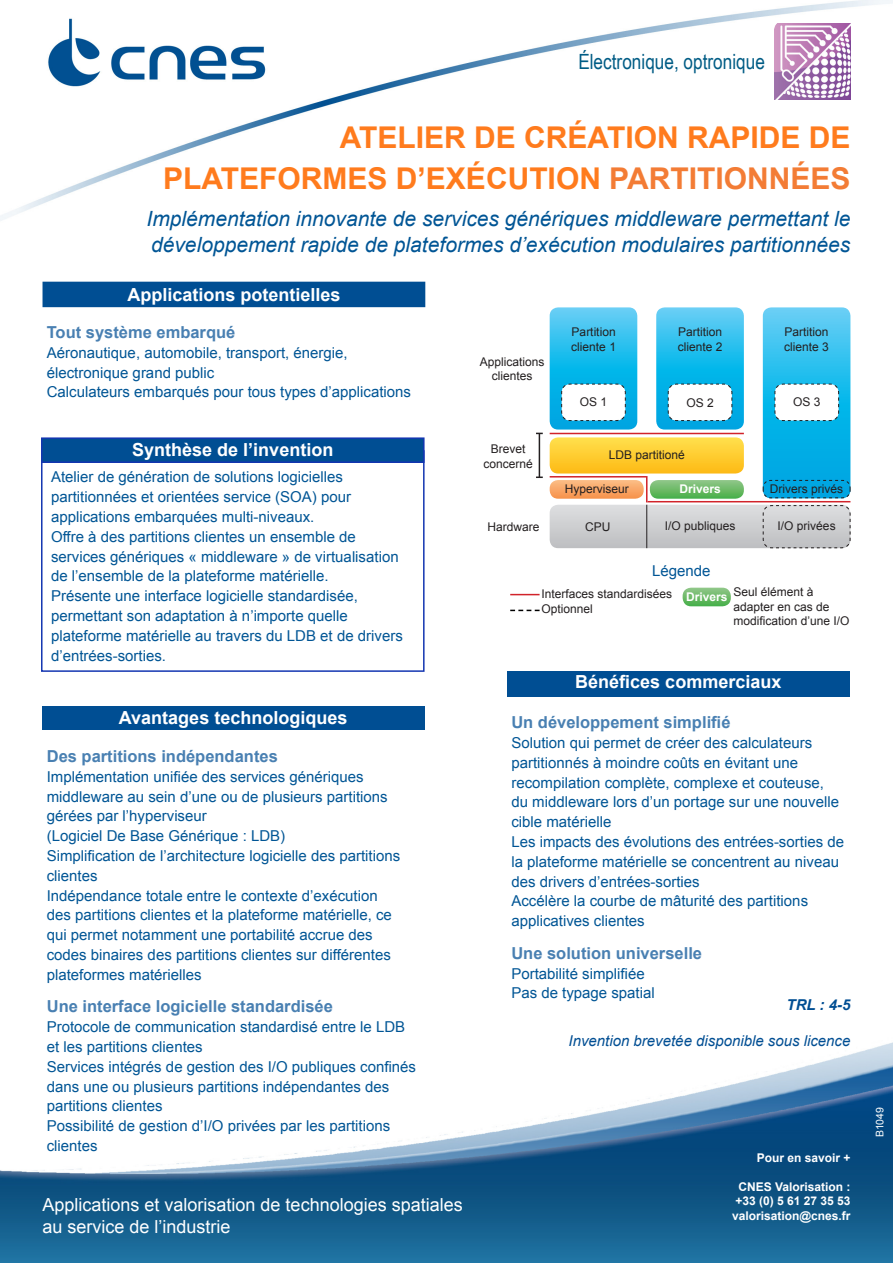
<style>
.page{position:relative;width:893px;height:1263px;background:#fff}
.page>*{position:absolute;margin:0;border:0;box-sizing:border-box;transform-origin:0 0}
.t1{font:700 30px "Arial";color:#ff7b1d}
.t2{font:italic 21px/25.2px "Arial";color:#005595}
.t3{font:21px "Arial Narrow";color:#005c85}
.t4{font:700 18px "Arial";color:#fff}
.t5{font:18px "Arial";color:#fff}
.Inters{font:700 16.5px "Arial";color:#4980b2}
.Texte{font:15px/19.8px "Arial";color:#005595}
.Inters-2{font:15px/19.8px "Arial";color:#005595}
.t6{font:italic 15px "Arial";color:#004e93}
.t7{font:italic 700 15px "Arial";color:#004e93}
.t8{font:12px/14.4px "Arial";color:#231f20}
.t9{font:700 12px "Arial";color:#fff}
.t10{font:10.5px "Arial";color:#fff}
.s1{color:#f37c35}
</style>
<div class="page">
<img style="left:0;top:0;width:893px;height:1263px">
<svg style="left:683px;top:588px;width:48px;height:18px"></svg>
<div style="left:41px;top:450px;width:384px;height:222px;border:2px solid #1436b1"></div>
<div style="left:42px;top:438px;width:382px;height:24px;background:#004e93"></div>
<div style="left:41px;top:437px;width:384px;height:26px;border:2px solid #1436b1"></div>
<div style="left:42px;top:706px;width:383px;height:24px;background:#004e93"></div>
<div style="left:507px;top:671px;width:343px;height:25px;background:#004e93"></div>
<img style="left:774px;top:23px;width:76px;height:77px">
<div style="left:43px;top:282px;width:382px;height:24px;background:#004e93"></div>
<div style="left:43px;top:282px;width:382px;height:25px;border:2px solid #004e93"></div>
<hr style="left:510px;top:594px;width:30px;height:1px;background:#d1232a">
<svg style="left:510px;top:610px;width:30px;height:1px"></svg>
<svg style="left:550px;top:307px;width:301px;height:241px"></svg>
<hr style="left:539px;top:433px;width:1px;height:44px;background:#231f20">
<svg style="left:536px;top:476px;width:7px;height:2px"></svg>
<hr style="left:647px;top:501px;width:203px;height:1px;background:#d1232a">
<p class="t3" style="left:578px;top:46px;width:188px">Électronique, optronique</p>
<p class="t1" style="left:340px;top:117px;width:512px">ATELIER DE CRÉATION RAPIDE DE</p>
<p class="t1" style="left:163px;top:158px;width:689px">PLATEFORMES D’EXÉCUTION <span class="s1">PARTITIONNÉES</span></p>
<p class="t2" style="left:147px;top:207px;width:705px">Implémentation innovante de services génériques middleware permettant le développement rapide de plateformes d’exécution modulaires partitionnées</p>
<p class="t4" style="left:127px;top:282px;width:215px">Applications potentielles</p>
<p class="Inters" style="left:47px;top:321px;width:190px">Tout système embarqué</p>
<p class="Texte" style="left:47px;top:343px;width:366px">Aéronautique, automobile, transport, énergie, électronique grand public<br>Calculateurs embarqués pour tous types d’applications</p>
<p class="t4" style="left:132px;top:438px;width:203px">Synthèse de l’invention</p>
<p class="Texte" style="left:51px;top:467px;width:302px">Atelier de génération de solutions logicielles partitionnées et orientées service (SOA) pour applications embarquées multi-niveaux.</p>
<p class="Texte" style="left:51px;top:527px;width:349px">Offre à des partitions clientes un ensemble de services génériques « middleware » de virtualisation de l’ensemble de la plateforme matérielle.</p>
<p class="Texte" style="left:51px;top:586px;width:353px">Présente une interface logicielle standardisée, permettant son adaptation à n’importe quelle plateforme matérielle au travers du LDB et de drivers d’entrées-sorties.</p>
<p class="t4" style="left:119px;top:706px;width:230px">Avantages technologiques</p>
<p class="Inters" style="left:47px;top:745px;width:233px">Des partitions indépendantes</p>
<p class="Texte" style="left:47px;top:767px;width:342px">Implémentation unifiée des services génériques middleware au sein d’une ou de plusieurs partitions gérées par l’hyperviseur<br>(Logiciel De Base Générique : LDB)</p>
<p class="Texte" style="left:47px;top:846px;width:355px">Simplification de l’architecture logicielle des partitions clientes</p>
<p class="Texte" style="left:47px;top:885px;width:347px">Indépendance totale entre le contexte d’exécution des partitions clientes et la plateforme matérielle, ce qui permet notamment une portabilité accrue des codes binaires des partitions clientes sur différentes plateformes matérielles</p>
<p class="Inters" style="left:47px;top:995px;width:288px">Une interface logicielle standardisée</p>
<p class="Inters-2" style="left:47px;top:1017px;width:371px">Protocole de communication standardisé entre le LDB et les partitions clientes<br>Services intégrés de gestion des I/O publiques confinés dans une ou plusieurs partitions indépendantes des partitions clientes<br>Possibilité de gestion d’I/O privées par les partitions clientes</p>
<p class="t5" style="left:43px;top:1193px;width:422px">Applications et valorisation de technologies spatiales</p>
<p class="t5" style="left:43px;top:1215px;width:190px">au service de l’industrie</p>
<p class="t8" style="left:480px;top:354px;width:66px;text-align:center">Applications clientes</p>
<p class="t8" style="left:491px;top:442px;width:36px">Brevet</p>
<p class="t8" style="left:483px;top:456px;width:51px">concerné</p>
<p class="t8" style="left:488px;top:520px;width:54px">Hardware</p>
<p class="t8" style="left:571px;top:325px;width:46px">Partition cliente 1</p>
<p class="t8" style="left:784px;top:325px;width:46px">Partition cliente 3</p>
<p class="t8" style="left:678px;top:325px;width:46px">Partition cliente 2</p>
<p class="t8" style="left:580px;top:395px;width:29px">OS 1</p>
<p class="t8" style="left:793px;top:395px;width:29px">OS 3</p>
<p class="t8" style="left:686px;top:395px;width:29px">OS 2</p>
<p class="t8" style="left:609px;top:448px;width:78px">LDB partitioné</p>
<p class="t8" style="left:565px;top:482px;width:66px">Hyperviseur</p>
<p class="t9" style="left:679px;top:481px;width:43px">Drivers</p>
<p class="t8" style="left:770px;top:482px;width:75px">Drivers privés</p>
<p class="t8" style="left:585px;top:519px;width:27px">CPU</p>
<p class="t8" style="left:665px;top:519px;width:72px">I/O publiques</p>
<p class="t8" style="left:778px;top:519px;width:60px">I/O privées</p>
<p class="Texte" style="left:652px;top:561px;width:60px">Légende</p>
<p class="t8" style="left:541px;top:587px;width:132px">Interfaces standardisées</p>
<p class="t8" style="left:541px;top:602px;width:53px">Optionnel</p>
<p class="t8" style="left:733px;top:585px;width:118px">Seul élément à adapter en cas de modification d’une I/O</p>
<p class="t9" style="left:686px;top:589px;width:43px">Drivers</p>
<p class="t4" style="left:575px;top:670px;width:208px">Bénéfices commerciaux</p>
<p class="Inters" style="left:511px;top:711px;width:221px">Un développement simplifié</p>
<p class="Texte" style="left:511px;top:733px;width:334px">Solution qui permet de créer des calculateurs partitionnés à moindre coûts en évitant une recompilation complète, complexe et couteuse, du middleware lors d’un portage sur une nouvelle cible matérielle<br>Les impacts des évolutions des entrées-sorties de la plateforme matérielle se concentrent au niveau des drivers d’entrées-sorties</p>
<p class="Texte" style="left:511px;top:891px;width:298px">Accélère la courbe de mâturité des partitions applicatives clientes</p>
<p class="Inters" style="left:511px;top:942px;width:192px">Une solution universelle</p>
<p class="Texte" style="left:511px;top:964px;width:135px">Portabilité simplifiée</p>
<p class="Texte" style="left:511px;top:983px;width:145px">Pas de typage spatial</p>
<p class="t7" style="left:786px;top:995px;width:65px">TRL : 4-5</p>
<p class="t6" style="left:569px;top:1031px;width:283px">Invention brevetée disponible sous licence</p>
<p class="t9" style="left:757px;top:1150px;width:95px">Pour en savoir +</p>
<p class="t9" style="left:738px;top:1179px;width:114px">CNES Valorisation :</p>
<p class="t9" style="left:735px;top:1193px;width:117px">+33 (0) 5 61 27 35 53</p>
<p class="t9" style="left:732px;top:1208px;width:120px">valorisation@cnes.fr</p>
<p class="t10" style="left:873px;top:1137px;width:32px;rotate:-90deg">B1049</p>
</div>
